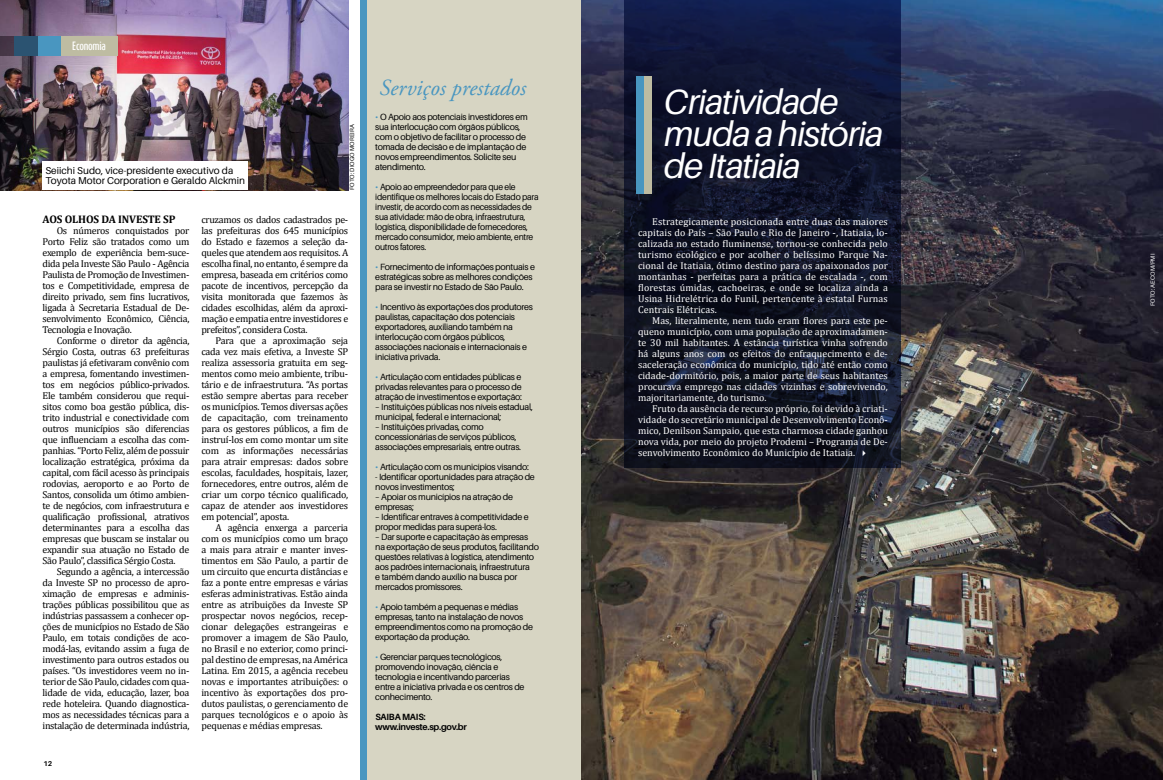
<style>
.page{position:relative;width:1163px;height:780px;background:#fff}
.page>*{position:absolute;margin:0;border:0;box-sizing:border-box;transform-origin:0 0}
.t1{font:italic 35px/32px "Aileron";letter-spacing:-.03em;color:#fff}
.t2{font:italic 23px "Adobe Garamond Pro";color:#4996c0}
.t3{font:700 11px "Cambria";letter-spacing:-.01em;color:#000}
.t4{font:10px/11px "Cambria";letter-spacing:-.03em;color:#000;text-align:justify}
.t5{font:10px/11px "Cambria";color:#fff;text-align:justify}
.t6{font:10px/10.5px "Aileron";color:#000}
.t7{font:500 10px "Dax Compact";letter-spacing:-.03em;color:#fff}
.t8{font:9px/10px "Aileron";letter-spacing:-.03em;color:#000}
.t9{font:9px/10px "Aileron";letter-spacing:-.03em;color:#000;scale:.96 1}
.t10{font:700 9px/10px "Aileron";letter-spacing:-.025em;color:#000}
.t11{font:700 7px "Aileron";color:#000}
.t12{font:6px "Aileron";letter-spacing:.01em;color:#000}
.t13{font:6px "Aileron";letter-spacing:.01em;color:#fff}
.s1{color:#4996c0}
</style>
<div class="page">
<div style="left:364px;top:0;width:221px;height:780px;background:#d7d5c3"></div>
<img style="left:581px;top:0;width:581px;height:780px">
<svg style="left:624px;top:0;width:276px;height:468px;background:#0f142a"></svg>
<img style="left:0;top:0;width:348px;height:190px">
<div style="left:59px;top:36px;width:59px;height:20px;background:#bebca2"></div>
<div style="left:15px;top:36px;width:46px;height:20px;background:#4996c0"></div>
<svg style="left:0;top:36px;width:38px;height:20px"></svg>
<div style="left:360px;top:0;width:6px;height:780px;background:#4996c0"></div>
<div style="left:643px;top:76px;width:8px;height:118px;background:#bebca2"></div>
<div style="left:636px;top:76px;width:7px;height:118px;background:#4996c0"></div>
<div style="left:43px;top:161px;width:205px;height:29px;background:#fff"></div>
<p class="t7" style="left:72px;top:40px;width:35px">Economia</p>
<p class="t6" style="left:45px;top:165px;width:201px">Seiichi Sudo, vice-presidente executivo da<br>Toyota Motor Corporation e Geraldo Alckmin</p>
<p class="t12" style="left:349px;top:190px;width:66px;rotate:-90deg">Foto: Di ogo Moreira</p>
<p class="t3" style="left:43px;top:211px;width:87px">AOS OLHOS DA INVE</p>
<p class="t3" style="left:142px;top:211px;width:35px">STE SP</p>
<p class="t4" style="left:43px;top:225px;width:148px;text-indent:14px">Os números conquistados por Porto Feliz são tratados como um exemplo de experiência bem-suce&shy;dida pela Investe São Paulo - Agência Paulista de Promoção de Investimen&shy;tos e Competitividade, empresa de direito privado, sem fins lucrativos, ligada à Secretaria Estadual de De&shy;senvolvimento Econômico, Ciência, Tecnologia e Inovação.</p>
<p class="t4" style="left:43px;top:335px;width:148px;text-indent:14px">Conforme o diretor da agência, Sérgio Costa, outras 63 prefeituras paulistas já efetivaram convênio com a empresa, fomentando investimen&shy;tos em negócios público-privados.<br>Ele também considerou que requi&shy;sitos como boa gestão pública, dis&shy;trito industrial e conectividade com outros municípios são diferencias que influenciam a escolha das com&shy;panhias. “Porto Feliz, além de possuir localização estratégica, próxima da capital, com fácil acesso às principais rodovias, aeroporto e ao Porto de Santos, consolida um ótimo ambien&shy;te de negócios, com infraestrutura e qualificação profissional, atrativos determinantes para a escolha das empresas que buscam se instalar ou expandir sua atuação no Estado de São Paulo”, classifica Sérgio Costa.</p>
<p class="t4" style="left:43px;top:566px;width:148px;text-indent:14px">Segundo a agência, a intercessão da Investe SP no processo de apro&shy;ximação de empresas e adminis&shy;trações públicas possibilitou que as indústrias passassem a conhecer op&shy;ções de municípios no Estado de São Paulo, em totais condições de aco&shy;modá-las, evitando assim a fuga de investimento para outros estados ou países. “Os investidores veem no in&shy;terior de São Paulo, cidades com qua&shy;lidade de vida, educação, lazer, boa rede hoteleira. Quando diagnostica&shy;mos as necessidades técnicas para a instalação de determinada indústria,</p>
<p class="t11" style="left:43px;top:759px;width:10px">12</p>
<p class="t4" style="left:201px;top:214px;width:148px">cruzamos os dados cadastrados pe&shy;las prefeituras dos 645 municípios do Estado e fazemos a seleção da&shy;queles que atendem aos requisitos. A escolha final, no entanto, é sempre da empresa, baseada em critérios como pacote de incentivos, percepção da visita monitorada que fazemos às cidades escolhidas, além da aproxi&shy;mação e empatia entre investidores e prefeitos”, considera Costa.</p>
<p class="t4" style="left:201px;top:335px;width:148px;text-indent:14px">Para que a aproximação seja cada vez mais efetiva, a Investe SP realiza assessoria gratuita em seg&shy;mentos como meio ambiente, tribu&shy;tário e de infraestrutura. “As portas estão sempre abertas para receber os municípios. Temos diversas ações de capacitação, com treinamento para os gestores públicos, a fim de instruí-los em como montar um site com as informações necessárias para atrair empresas: dados sobre escolas, faculdades, hospitais, lazer, fornecedores, entre outros, além de criar um corpo técnico qualificado, capaz de atender aos investidores em potencial”, aposta.</p>
<p class="t4" style="left:201px;top:522px;width:148px;text-indent:14px">A agência enxerga a parceria com os municípios como um braço a mais para atrair e manter inves&shy;timentos em São Paulo, a partir de um circuito que encurta distâncias e faz a ponte entre empresas e várias esferas administrativas. Estão ainda entre as atribuições da Investe SP prospectar novos negócios, recep&shy;cionar delegações estrangeiras e promover a imagem de São Paulo, no Brasil e no exterior, como princi&shy;pal destino de empresas, na América Latina. Em 2015, a agência recebeu novas e importantes atribuições: o incentivo às exportações dos pro&shy;dutos paulistas, o gerenciamento de parques tecnológicos e o apoio às pequenas e médias empresas.</p>
<h2 class="t2" style="left:379px;top:74px;width:148px">Serviços prestados</h2>
<h1 class="t1" style="left:663px;top:86px;width:221px">Criatividade muda a história de Itatiaia</h1>
<p class="t5" style="left:638px;top:216px;width:251px;text-indent:14px">Estrategicamente posicionada entre duas das maiores capitais do País – São Paulo e Rio de Janeiro -, Itatiaia, lo&shy;calizada no estado fluminense, tornou-se conhecida pelo turismo ecológico e por acolher o belíssimo Parque Na&shy;cional de Itatiaia, ótimo destino para os apaixonados por montanhas - perfeitas para a prática de escalada -, com florestas úmidas, cachoeiras, e onde se localiza ainda a Usina Hidrelétrica do Funil, pertencente à estatal Furnas Centrais Elétricas.</p>
<p class="t5" style="left:638px;top:315px;width:251px;text-indent:14px">Mas, literalmente, nem tudo eram flores para este pe&shy;queno município, com uma população de aproximadamen&shy;te 30 mil habitantes. A estância turística vinha sofrendo há alguns anos com os efeitos do enfraquecimento e de&shy;saceleração econômica do município, tido até então como cidade-dormitório, pois, a maior parte de seus habitantes procurava emprego nas cidades vizinhas e sobrevivendo, majoritariamente, do turismo.</p>
<p class="t5" style="left:638px;top:403px;width:251px;text-indent:14px">Fruto da ausência de recurso próprio, foi devido à criati&shy;vidade do secretário municipal de Desenvolvimento Econô&shy;mico, Denilson Sampaio, que esta charmosa cidade ganhou nova vida, por meio do projeto Prodemi – Programa de De&shy;senvolvimento Econômico do Município de Itatiaia. ✔</p>
<p class="t8" style="left:375px;top:112px;width:154px"><span class="s1">•</span> O Apoio aos potenciais investidores em sua interlocução com órgãos públicos, com o objetivo de facilitar o processo de tomada de decisão e de implantação de novos empreendimentos. Solicite seu atendimento.</p>
<p class="t9" style="left:375px;top:182px;width:172px"><span class="s1">•</span> Apoio ao empreendedor para que ele identifique os melhores locais do Estado para investir, de acordo com as necessidades de sua atividade: mão de obra, infraestrutura, logística, disponibilidade de fornecedores, mercado consumidor, meio ambiente, entre outros fatores.</p>
<p class="t8" style="left:375px;top:262px;width:161px"><span class="s1">•</span> Fornecimento de informações pontuais e estratégicas sobre as melhores condições para se investir no Estado de São Paulo.</p>
<p class="t8" style="left:375px;top:302px;width:159px"><span class="s1">•</span> Incentivo às exportações dos produtores paulistas, capacitação dos potenciais exportadores, auxiliando também na interlocução com órgãos públicos, associações nacionais e internacionais e iniciativa privada.</p>
<p class="t8" style="left:375px;top:372px;width:148px;text-align:justify"><span class="s1">•</span> Articulação com entidades públicas e privadas relevantes para o processo de atração de investimentos e exportação:</p>
<p class="t8" style="left:375px;top:402px;width:159px">– Instituições públicas nos níveis estadual, municipal, federal e internacional;</p>
<p class="t8" style="left:375px;top:422px;width:147px">– Instituições privadas, como concessionárias de serviços públicos, associações empresariais, entre outras.</p>
<p class="t8" style="left:375px;top:462px;width:155px"><span class="s1">•</span> Articulação com os municípios visando:</p>
<p class="t8" style="left:375px;top:472px;width:161px">- Identificar oportunidades para atração de novos investimentos;</p>
<p class="t8" style="left:375px;top:492px;width:139px">– Apoiar os municípios na atração de empresas;</p>
<p class="t8" style="left:375px;top:512px;width:155px">– Identificar entraves à competitividade e propor medidas para superá-los.</p>
<p class="t8" style="left:375px;top:532px;width:165px">– Dar suporte e capacitação às empresas na exportação de seus produtos, facilitando questões relativas à logística, atendimento aos padrões internacionais, infraestrutura<br>e também dando auxílio na busca por mercados promissores.</p>
<p class="t8" style="left:375px;top:602px;width:159px"><span class="s1">•</span> Apoio também a pequenas e médias empresas, tanto na instalação de novos empreendimentos como na promoção de exportação da produção.</p>
<p class="t8" style="left:375px;top:652px;width:151px"><span class="s1">•</span> Gerenciar parques tecnológicos, promovendo inovação, ciência e tecnologia e incentivando parcerias entre a iniciativa privada e os centros de conhecimento.</p>
<p class="t10" style="left:375px;top:712px;width:93px">Saiba mais: www.investe.sp.gov.br</p>
<p class="t13" style="left:1149px;top:306px;width:54px;rotate:-90deg">Foto: AECOM/PMI</p>
</div>
